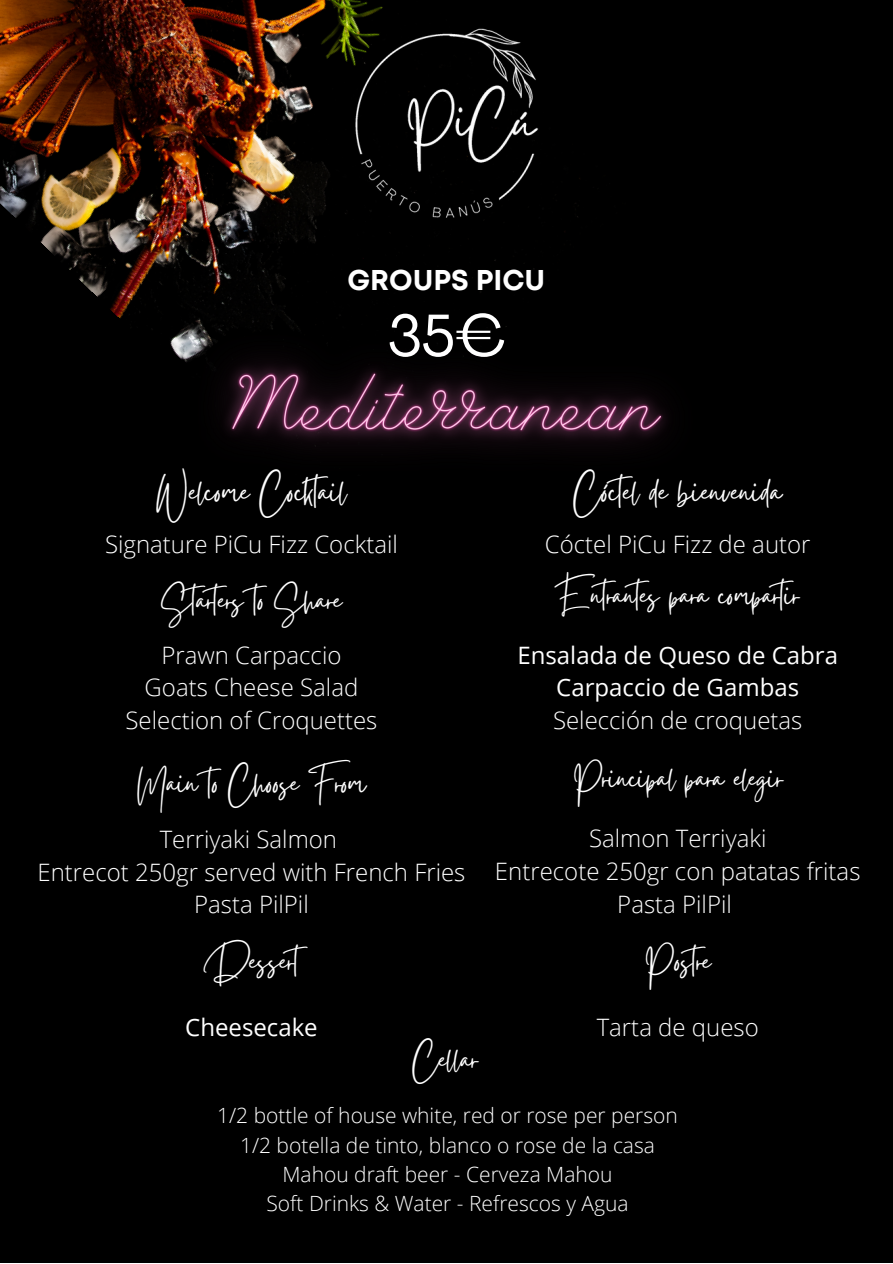
<style>
.page{position:relative;width:893px;height:1264px;background:#fff}
.page>*{position:absolute;margin:0;border:0;box-sizing:border-box;transform-origin:0 0}
.t1{font:57.9px "Agrandir";color:#fff}
.t2{font:40.5px "Gistesy";color:#fff}
.t3{font:38.1px "Gistesy";color:#fff}
.t4{font:700 28.65px "Mont";color:#fff}
.t5{font:300 24px "Open Sans";color:#fff}
.t6{font:24px "Open Sans";color:#fff}
.t7{font:300 21px "Open Sans";color:#fff}
</style>
<div class="page">
<div style="left:0;top:0;width:892px;height:1262px;background:#000"></div>
<img style="left:0;top:0;width:580px;height:319px">
<img style="left:347px;top:26px;width:201px;height:201px">
<img style="left:152px;top:291px;width:515px;height:156px">
<p class="t4" style="left:347px;top:269px;width:199px">GROUPS PICU</p>
<p class="t1" style="left:387px;top:312px;width:119px">35€</p>
<p class="t2" style="left:157px;top:464px;width:191px">Welcome Cocktail</p>
<p class="t5" style="left:105px;top:527px;width:294px">Signature PiCu Fizz Cocktail</p>
<p class="t3" style="left:161px;top:573px;width:182px">Starters to Share</p>
<p class="t5" style="left:161px;top:638px;width:181px">Prawn Carpaccio</p>
<p class="t5" style="left:145px;top:670px;width:215px">Goats Cheese Salad</p>
<p class="t5" style="left:125px;top:703px;width:253px">Selection of Croquettes</p>
<p class="t2" style="left:573px;top:464px;width:209px">Cóctel de bienvenida</p>
<p class="t5" style="left:545px;top:527px;width:267px">Cóctel PiCu Fizz de autor</p>
<p class="t3" style="left:556px;top:568px;width:250px">Entrantes para compartir</p>
<p class="t6" style="left:517px;top:638px;width:322px">Ensalada de Queso de Cabra</p>
<p class="t6" style="left:556px;top:670px;width:244px">Carpaccio de Gambas</p>
<p class="t5" style="left:553px;top:703px;width:251px">Selección de croquetas</p>
<p class="t3" style="left:137px;top:757px;width:230px">Main to Choose From</p>
<p class="t5" style="left:160px;top:822px;width:179px">Terriyaki Salmon</p>
<p class="t5" style="left:37px;top:855px;width:429px">Entrecot 250gr served with French Fries</p>
<p class="t5" style="left:194px;top:887px;width:116px">Pasta PilPil</p>
<p class="t3" style="left:204px;top:935px;width:116px">Dessert</p>
<p class="t6" style="left:185px;top:1010px;width:134px">Cheesecake</p>
<p class="t3" style="left:412px;top:1032px;width:66px">Cellar</p>
<p class="t3" style="left:572px;top:752px;width:211px">Principal para elegir</p>
<p class="t5" style="left:589px;top:821px;width:179px">Salmon Terriyaki</p>
<p class="t5" style="left:495px;top:854px;width:367px">Entrecote 250gr con patatas fritas</p>
<p class="t5" style="left:617px;top:886px;width:116px">Pasta PilPil</p>
<p class="t3" style="left:644px;top:935px;width:73px">Postre</p>
<p class="t5" style="left:596px;top:1010px;width:163px">Tarta de queso</p>
<p class="t7" style="left:217px;top:1100px;width:462px">1/2 bottle of house white, red or rose per person</p>
<p class="t7" style="left:240px;top:1130px;width:416px">1/2 botella de tinto, blanco o rose de la casa</p>
<p class="t7" style="left:282px;top:1159px;width:331px">Mahou draft beer - Cerveza Mahou</p>
<p class="t7" style="left:266px;top:1188px;width:363px">Soft Drinks &amp; Water - Refrescos y Agua</p>
</div>
